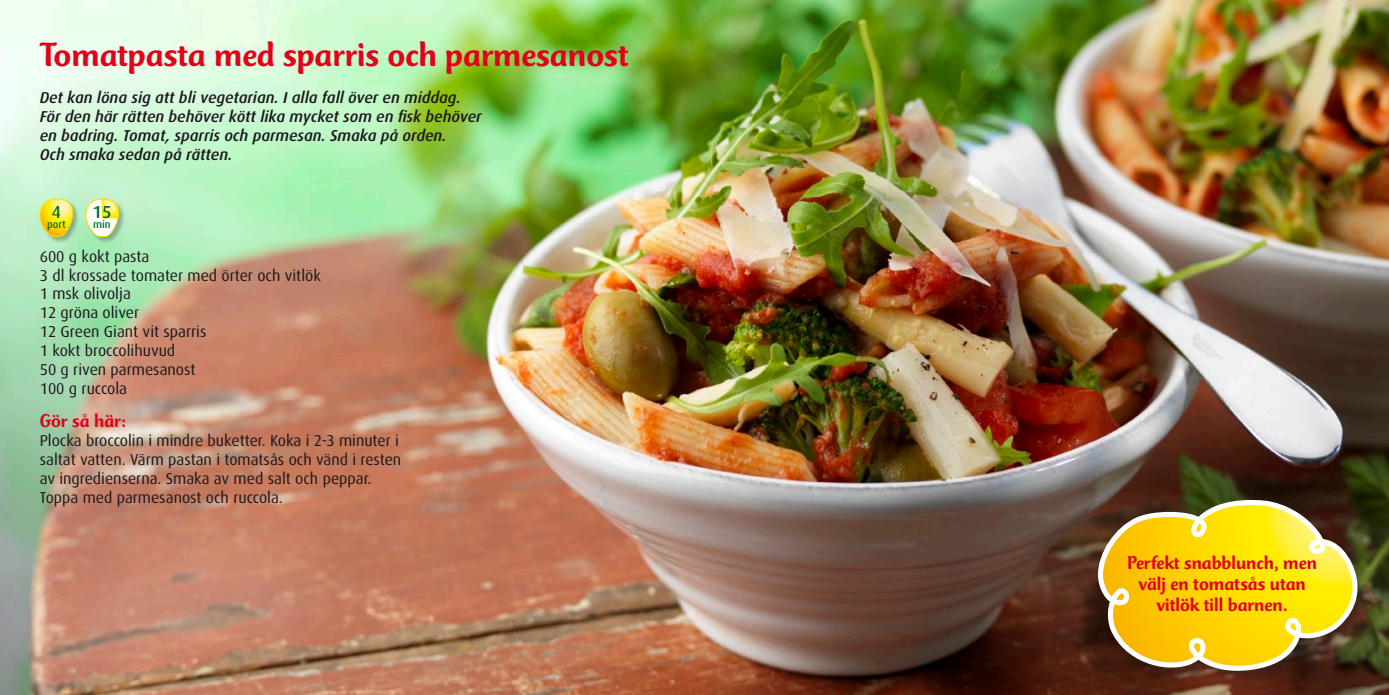
<style>
.page{position:relative;width:1389px;height:695px;background:#fff}
.page>*{position:absolute;margin:0;border:0;box-sizing:border-box;transform-origin:0 0}
.t1{font:500 35px "CT Mercurius";color:#e2001a}
.t2{font:500 19.25px/21px "CT Mercurius";color:#e2001a;text-align:center}
.t3{font:500 17.5px "Dax";color:#00722d}
.t4{font:15.75px/18.9px "Dax";color:#1a171c}
.t5{font:italic 500 15.75px/18.9px "Dax";color:#1a171c}
.t6{font:500 10.5px "Dax";color:#00722d}
</style>
<div class="page">
<img style="left:0;top:0;width:1389px;height:694px">
<div style="left:40px;top:198px;width:40px;height:46px;background:#1a171c;opacity:.3"></div>
<svg style="left:39px;top:198px;width:34px;height:40px"></svg>
<div style="left:85px;top:198px;width:41px;height:46px;background:#1a171c;opacity:.3"></div>
<svg style="left:85px;top:198px;width:34px;height:40px"></svg>
<div style="left:1094px;top:496px;width:276px;height:188px;background:#1a171c;opacity:.4"></div>
<svg style="left:1095px;top:490px;width:269px;height:183px;background:#c4a621"></svg>
<p class="t1" style="left:40px;top:36px;width:590px">Tomatpasta med sparris och parmesanost</p>
<p class="t5" style="left:40px;top:88px;width:423px">Det kan löna sig att bli vegetarian. I alla fall över en middag.</p>
<p class="t5" style="left:40px;top:107px;width:443px">För den här rätten behöver kött lika mycket som en fisk behöver en badring. Tomat, sparris och parmesan. Smaka på orden.<br>Och smaka sedan på rätten.</p>
<p class="t3" style="left:52px;top:202px;width:11px">4</p>
<p class="t6" style="left:47px;top:218px;width:20px">port</p>
<p class="t3" style="left:92px;top:202px;width:21px">15</p>
<p class="t6" style="left:93px;top:218px;width:19px">min</p>
<p class="t4" style="left:40px;top:247px;width:111px">600 g kokt pasta</p>
<p class="t4" style="left:40px;top:266px;width:283px">3 dl krossade tomater med örter och vitlök</p>
<p class="t4" style="left:40px;top:285px;width:93px">1 msk olivolja</p>
<p class="t4" style="left:40px;top:303px;width:101px">12 gröna oliver</p>
<p class="t4" style="left:40px;top:322px;width:168px">12 Green Giant vit sparris</p>
<p class="t4" style="left:40px;top:341px;width:137px">1 kokt broccolihuvud</p>
<p class="t4" style="left:40px;top:360px;width:157px">50 g riven parmesanost</p>
<p class="t4" style="left:40px;top:379px;width:89px">100 g ruccola</p>
<p class="t2" style="left:40px;top:410px;width:88px">Gör så här:</p>
<p class="t4" style="left:40px;top:431px;width:363px">Plocka broccolin i mindre buketter. Koka i 2-3 minuter i saltat vatten. Värm pastan i tomatsås och vänd i resten av ingredienserna. Smaka av med salt och peppar.<br>Toppa med parmesanost och ruccola.</p>
<p class="t2" style="left:1127px;top:553px;width:191px">Perfekt snabblunch, men välj en tomatsås utan vitlök till barnen.</p>
</div>
